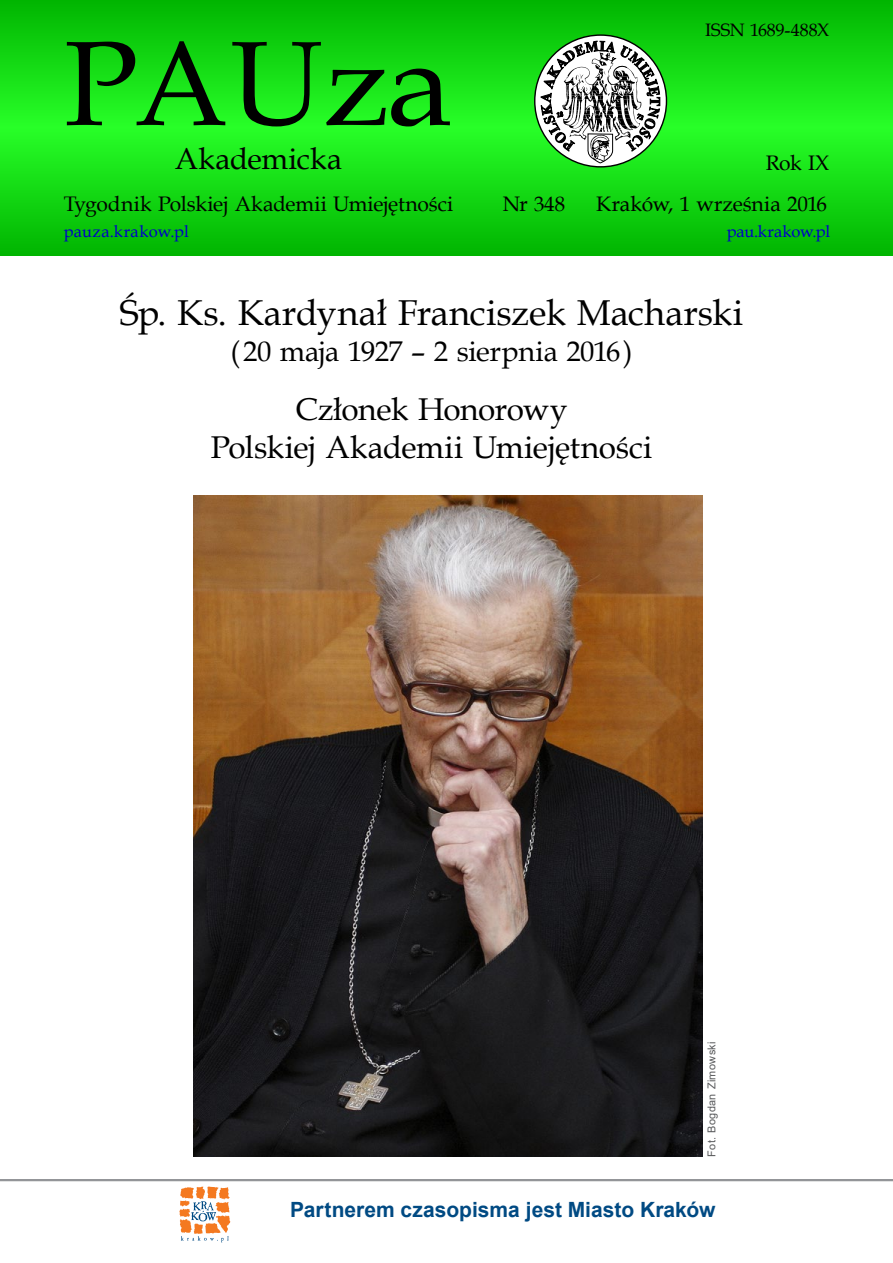
<style>
.page{position:relative;width:893px;height:1263px;background:#fff}
.page>*{position:absolute;margin:0;border:0;box-sizing:border-box;transform-origin:0 0}
.t1{font:120px "Book Antiqua";letter-spacing:-.01em;color:#000}
.t2{font:36px "Book Antiqua";color:#000}
.t3{font:31.5px/37.8px "Book Antiqua";letter-spacing:-.01em;color:#000;text-align:center}
.t4{font:30px "Book Antiqua";color:#000}
.t5{font:28.5px "Book Antiqua";letter-spacing:-.015em;color:#000}
.t6{font:21px/41.4px "Book Antiqua";letter-spacing:-.005em;color:#000;text-align:right}
.t7{font:700 21px "Arial";color:#004a83}
.t8{font:18px "Book Antiqua";letter-spacing:-.005em;color:#000}
.t9{font:16.5px "Book Antiqua";letter-spacing:.005em;color:#0000c8}
.t10{font:10.95px "Arial";letter-spacing:.035em;color:#58595b}
</style>
<div class="page">
<hr style="left:0;top:1179px;width:893px;height:2px;background:#939598">
<svg style="left:179px;top:1186px;width:51px;height:56px"></svg>
<svg style="left:0;top:0;width:893px;height:255px"></svg>
<svg style="left:535px;top:35px;width:131px;height:132px"></svg>
<svg style="left:540px;top:32px;width:120px;height:131px"></svg>
<img style="left:194px;top:495px;width:508px;height:661px">
<h1 class="t1" style="left:64px;top:1px;width:390px">PAUza</h1>
<h3 class="t4" style="left:175px;top:138px;width:169px">Akademicka</h3>
<p class="t6" style="left:64px;top:183px;width:391px">Tygodnik Polskiej Akademii Umiejętności</p>
<p class="t6" style="left:503px;top:183px;width:64px">Nr 348</p>
<p class="t8" style="left:705px;top:18px;width:126px">ISSN 1689-488X</p>
<p class="t6" style="left:596px;top:141px;width:235px">Rok IX<br>Kraków, 1 września 2016</p>
<p class="t9" style="left:64px;top:220px;width:127px">pauza.krakow.pl</p>
<p class="t9" style="left:727px;top:219px;width:105px">pau.krakow.pl</p>
<h2 class="t2" style="left:120px;top:287px;width:625px">Śp. Ks. Kardynał Franciszek Macharski</h2>
<h3 class="t5" style="left:231px;top:331px;width:403px">(20 maja 1927 – 2 sierpnia 2016)</h3>
<h3 class="t3" style="left:211px;top:390px;width:443px">Członek Honorowy<br>Polskiej Akademii Umiejętności</h3>
<p class="t10" style="left:704px;top:1157px;width:117px;rotate:-90deg">Fot. Bogdan Zimowski</p>
<p class="t7" style="left:290px;top:1194px;width:427px">Partnerem czasopisma jest Miasto Kraków</p>
</div>
